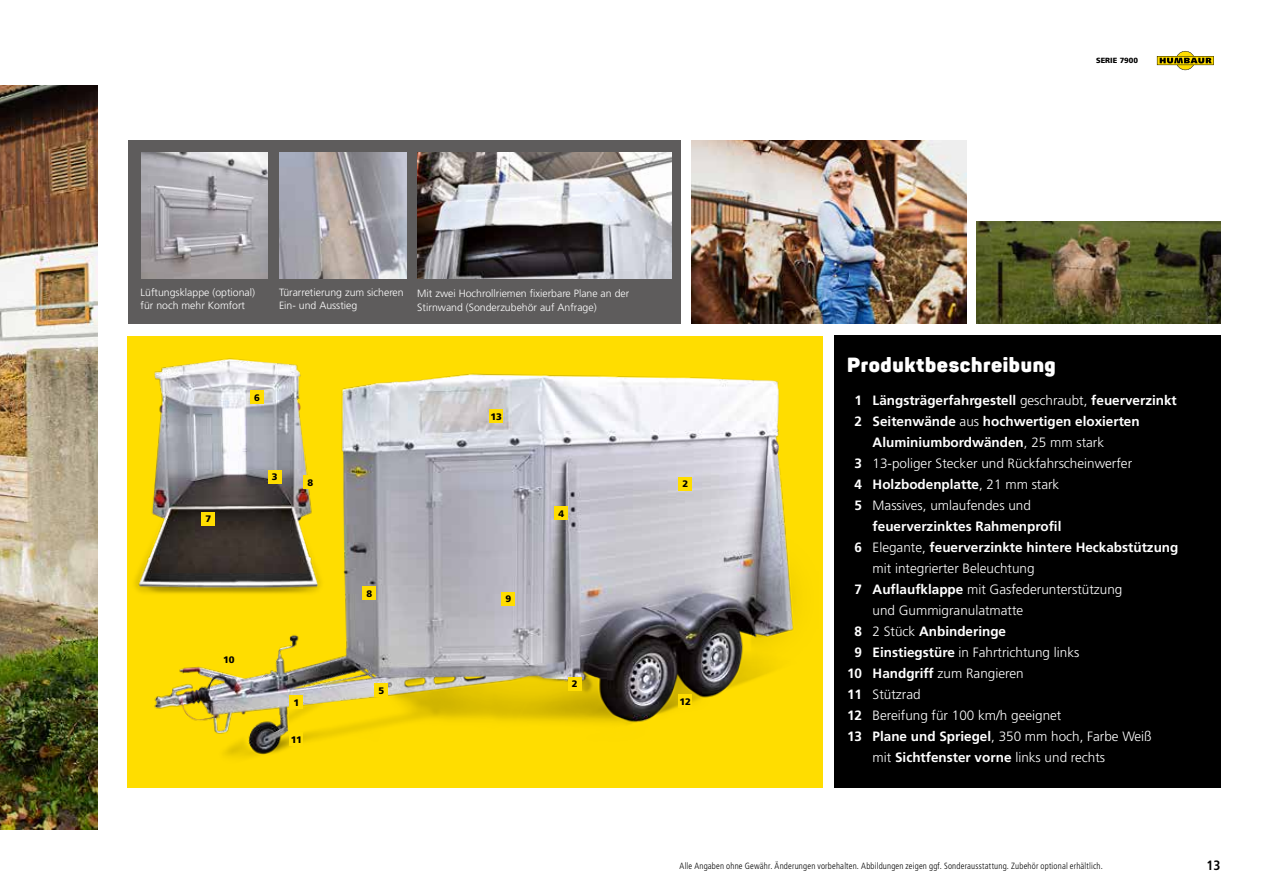
<style>
.page{position:relative;width:1263px;height:893px;background:#fff}
.page>*{position:absolute;margin:0;border:0;box-sizing:border-box;transform-origin:0 0}
.t1{font:900 20.25px "Panton";letter-spacing:.03em;color:#fff}
.t2{font:13.5px "Frutiger LT 45 Lt";color:#fff}
.t3{font:13.5px/21px "Frutiger LT 65 Bd";color:#fff}
.t4{font:13.5px "Frutiger LT 67 Bd Cn";color:#000}
.t5{font:10.5px/13.5px "Frutiger LT 45 Lt";color:#fff}
.t6{font:9.45px "Frutiger LT 75 Blk";letter-spacing:-.015em;color:#000}
.t7{font:9px "Frutiger LT 47 Lt Cn";letter-spacing:.02em;color:#000}
.t8{font:7.5px "Frutiger LT 75 Blk";color:#000}
.s1{font-family:"Frutiger LT 45 Lt"}
.s2{font-family:"Frutiger LT 65 Bd"}
</style>
<div class="page">
<svg style="left:1157px;top:51px;width:57px;height:19px"></svg>
<img style="left:0;top:85px;width:98px;height:744px">
<img style="left:691px;top:140px;width:276px;height:184px">
<img style="left:976px;top:221px;width:244px;height:103px">
<div style="left:128px;top:140px;width:552px;height:184px;background:#5e5c5c"></div>
<img style="left:141px;top:152px;width:127px;height:127px">
<img style="left:418px;top:152px;width:254px;height:127px">
<img style="left:280px;top:152px;width:126px;height:127px">
<div style="left:128px;top:336px;width:695px;height:452px;background:#fd0"></div>
<img style="left:154px;top:373px;width:642px;height:384px">
<div style="left:555px;top:507px;width:13px;height:13px;background:#fd0"></div>
<div style="left:568px;top:677px;width:13px;height:13px;background:#fd0"></div>
<div style="left:290px;top:696px;width:13px;height:13px;background:#fd0"></div>
<div style="left:375px;top:684px;width:13px;height:13px;background:#fd0"></div>
<div style="left:679px;top:477px;width:13px;height:13px;background:#fd0"></div>
<div style="left:363px;top:586px;width:13px;height:14px;background:#fd0"></div>
<div style="left:502px;top:592px;width:13px;height:13px;background:#fd0"></div>
<div style="left:222px;top:653px;width:14px;height:13px;background:#fd0"></div>
<div style="left:290px;top:732px;width:13px;height:14px;background:#fd0"></div>
<div style="left:679px;top:694px;width:13px;height:14px;background:#fd0"></div>
<div style="left:490px;top:410px;width:13px;height:13px;background:#fd0"></div>
<img style="left:127px;top:348px;width:204px;height:250px">
<div style="left:268px;top:470px;width:13px;height:13px;background:#fd0"></div>
<div style="left:250px;top:390px;width:14px;height:14px;background:#fd0"></div>
<div style="left:202px;top:512px;width:13px;height:13px;background:#fd0"></div>
<div style="left:304px;top:475px;width:13px;height:14px;background:#fd0"></div>
<div style="left:834px;top:335px;width:386px;height:453px;background:#000"></div>
<p class="t8" style="left:1096px;top:56px;width:43px">SERIE 7900</p>
<p class="t5" style="left:141px;top:286px;width:116px">Lüftungsklappe (optional) für noch mehr Komfort</p>
<p class="t5" style="left:417px;top:287px;width:213px">Mit zwei Hochrollriemen fixierbare Plane an der<br>Stirnwand (Sonderzubehör auf Anfrage)</p>
<p class="t5" style="left:279px;top:286px;width:126px">Türarretierung zum sicheren<br>Ein- und Ausstieg</p>
<p class="t6" style="left:205px;top:513px;width:7px">7</p>
<p class="t6" style="left:254px;top:392px;width:7px">6</p>
<p class="t6" style="left:272px;top:471px;width:7px">3</p>
<p class="t6" style="left:307px;top:477px;width:7px">8</p>
<p class="t6" style="left:223px;top:654px;width:13px">10</p>
<p class="t6" style="left:294px;top:697px;width:7px">1</p>
<p class="t6" style="left:291px;top:734px;width:13px">11</p>
<p class="t6" style="left:366px;top:588px;width:7px">8</p>
<p class="t6" style="left:379px;top:685px;width:7px">5</p>
<p class="t6" style="left:491px;top:411px;width:13px">13</p>
<p class="t6" style="left:506px;top:593px;width:7px">9</p>
<p class="t6" style="left:558px;top:508px;width:7px">4</p>
<p class="t6" style="left:572px;top:678px;width:7px">2</p>
<p class="t6" style="left:682px;top:478px;width:7px">2</p>
<p class="t6" style="left:679px;top:696px;width:13px">12</p>
<h1 class="t1" style="left:847px;top:351px;width:210px">Produktbeschreibung</h1>
<p class="t3" style="left:854px;top:390px;width:324px">1 Längsträgerfahrgestell <span class="s1">geschraubt,</span> feuerverzinkt</p>
<p class="t3" style="left:854px;top:411px;width:287px">2 Seitenwände <span class="s1">aus</span> hochwertigen eloxierten</p>
<p class="t3" style="left:873px;top:432px;width:233px">Aluminiumbordwänden<span class="s1">, 25 mm stark</span></p>
<p class="t2" style="left:854px;top:456px;width:279px"><span class="s2">3</span> 13-poliger Stecker und Rückfahrscheinwerfer</p>
<p class="t3" style="left:854px;top:474px;width:206px">4 Holzbodenplatte<span class="s1">, 21 mm stark</span></p>
<p class="t2" style="left:854px;top:498px;width:178px"><span class="s2">5</span> Massives, umlaufendes und</p>
<p class="t3" style="left:854px;top:516px;width:325px;text-indent:18px">feuerverzinktes Rahmenprofil<br>6 <span class="s1">Elegante,</span> feuerverzinkte hintere Heckabstützung</p>
<p class="t2" style="left:873px;top:561px;width:163px">mit integrierter Beleuchtung</p>
<p class="t2" style="left:854px;top:582px;width:269px"><span class="s2">7 Auflaufklappe</span> mit Gasfederunterstützung</p>
<p class="t2" style="left:873px;top:603px;width:152px">und Gummigranulatmatte</p>
<p class="t3" style="left:854px;top:621px;width:153px">8 <span class="s1">2 Stück</span> Anbinderinge</p>
<p class="t2" style="left:854px;top:645px;width:226px"><span class="s2">9 Einstiegstüre</span> in Fahrtrichtung links</p>
<p class="t2" style="left:847px;top:666px;width:178px"><span class="s2">10 Handgriff</span> zum Rangieren</p>
<p class="t2" style="left:847px;top:687px;width:75px"><span class="s2">11</span> Stützrad</p>
<p class="t2" style="left:847px;top:708px;width:216px"><span class="s2">12</span> Bereifung für 100 km/h geeignet</p>
<p class="t2" style="left:847px;top:729px;width:306px"><span class="s2">13 Plane und Spriegel</span>, 350 mm hoch, Farbe Weiß</p>
<p class="t2" style="left:873px;top:750px;width:234px">mit <span class="s2">Sichtfenster vorne</span> links und rechts</p>
<p class="t7" style="left:679px;top:860px;width:425px">Alle Angaben ohne Gewähr. Änderungen vorbehalten. Abbildungen zeigen ggf. Sonderausstattung. Zubehör optional erhältlich.</p>
<p class="t4" style="left:1206px;top:857px;width:16px">13</p>
</div>
